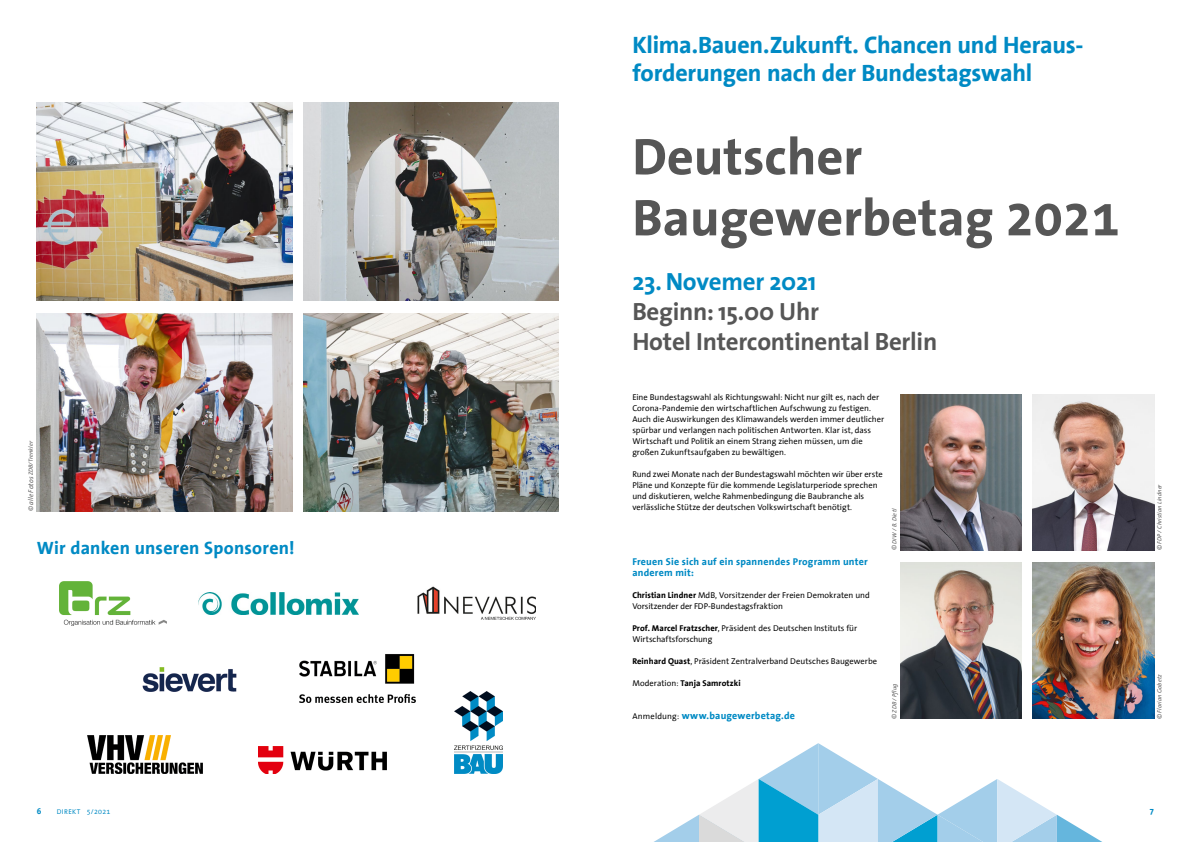
<style>
.page{position:relative;width:1191px;height:842px;background:#fff}
.page>*{position:absolute;margin:0;border:0;box-sizing:border-box;transform-origin:0 0}
.t1{font:700 52px/61px "The Sans Office";color:#565656}
.t2{font:700 25px/30px "The Sans";letter-spacing:-.01em;color:#565656}
.t3{font:700 25px "The Sans";letter-spacing:-.01em;color:#008ac4}
.t4{font:700 24px/27.5px "The Sans Office";letter-spacing:-.01em;color:#008ac4}
.t5{font:700 18px "The Sans Office";letter-spacing:.015em;color:#008ac4}
.t6{font:700 10px/11px "The Sans Office";letter-spacing:.02em;color:#008ac4}
.t7{font:8.5px/11px "The Sans Office";color:#000}
.t8{font:700 8.5px "The Sans Office";letter-spacing:.005em;color:#000}
.t9{font:700 8.5px "The Sans Office";color:#008ac4}
.t10{font:7px "The Sans Office";letter-spacing:.055em;color:#008ac4}
.t11{font:italic 6px "The Sans Office";letter-spacing:.015em;color:#565656}
.s1{font-size:6.9px}
.s2{font-weight:700}
.s3{font-weight:400}
.s4{font-weight:400;font-size:8.5px;color:#000}
</style>
<div class="page">
<svg style="left:654px;top:743px;width:448px;height:99px"></svg>
<img style="left:1032px;top:563px;width:122px;height:156px">
<img style="left:37px;top:313px;width:255px;height:198px">
<img style="left:303px;top:103px;width:255px;height:198px">
<img style="left:60px;top:581px;width:106px;height:44px">
<img style="left:198px;top:592px;width:161px;height:22px">
<img style="left:417px;top:586px;width:119px;height:34px">
<img style="left:142px;top:667px;width:95px;height:24px">
<img style="left:299px;top:654px;width:117px;height:48px">
<img style="left:88px;top:735px;width:115px;height:39px">
<img style="left:258px;top:746px;width:128px;height:28px">
<img style="left:454px;top:691px;width:48px;height:83px">
<img style="left:303px;top:313px;width:255px;height:198px">
<img style="left:37px;top:103px;width:255px;height:198px">
<img style="left:900px;top:563px;width:121px;height:156px">
<img style="left:900px;top:394px;width:121px;height:156px">
<img style="left:1032px;top:394px;width:122px;height:156px">
<h3 class="t4" style="left:632px;top:32px;width:453px">Klima.Bauen.Zukunft. Chancen und Heraus&shy;forderungen nach der Bundestagswahl</h3>
<h1 class="t1" style="left:632px;top:128px;width:489px">Deutscher<br>Baugewerbetag 2021</h1>
<p class="t11" style="left:28px;top:511px;width:72px;rotate:-90deg"><span class="s1">© alle Fotos</span> ZDB/Trenkler</p>
<h3 class="t5" style="left:37px;top:538px;width:259px">Wir danken unseren Sponsoren!</h3>
<h2 class="t3" style="left:632px;top:260px;width:186px">23. Novemer 2021</h2>
<h2 class="t2" style="left:632px;top:296px;width:306px">Beginn: 15.00 Uhr<br>Hotel Intercontinental Berlin</h2>
<p class="t7" style="left:632px;top:392px;width:253px">Eine Bundestagswahl als Richtungswahl: Nicht nur gilt es, nach der Corona-Pandemie den wirtschaftlichen Aufschwung zu festigen.<br>Auch die Auswirkungen des Klimawandels werden immer deutlicher spürbar und verlangen nach politischen Antworten. Klar ist, dass Wirtschaft und Politik an einem Strang ziehen müssen, um die großen Zukunftsaufgaben zu bewältigen.</p>
<p class="t7" style="left:632px;top:469px;width:252px">Rund zwei Monate nach der Bundestagswahl möchten wir über erste Pläne und Konzepte für die kommende Legislaturperiode sprechen und diskutieren, welche Rahmenbedingung die Baubranche als verlässliche Stütze der deutschen Volkswirtschaft benötigt.</p>
<p class="t11" style="left:891px;top:550px;width:43px;rotate:-90deg"><span class="s1">©</span> DIW / B. Dietl</p>
<p class="t6" style="left:632px;top:556px;width:237px">Freuen Sie sich auf ein spannendes Programm unter anderem mit:</p>
<p class="t7" style="left:632px;top:590px;width:239px"><span class="s2">Christian Lindner</span> MdB, Vorsitzender der Freien Demokraten und<br>Vorsitzender der FDP-Bundestagsfraktion</p>
<p class="t7" style="left:632px;top:623px;width:226px"><span class="s2">Prof. Marcel Fratzscher</span>, Präsident des Deutschen Instituts für<br>Wirtschaftsforschung</p>
<p class="t7" style="left:632px;top:656px;width:246px"><span class="s2">Reinhard Quast</span>, Präsident Zentralverband Deutsches Baugewerbe</p>
<p class="t8" style="left:632px;top:678px;width:110px"><span class="s3">Moderation:</span> Tanja Samrotzki</p>
<p class="t6" style="left:632px;top:710px;width:164px"><span class="s4">Anmeldung:</span> www.baugewerbetag.de</p>
<p class="t11" style="left:891px;top:719px;width:37px;rotate:-90deg"><span class="s1">©</span> ZDB / Pflug</p>
<p class="t11" style="left:1156px;top:550px;width:68px;rotate:-90deg"><span class="s1">©</span> FDP / Christian Lindner</p>
<p class="t11" style="left:1156px;top:719px;width:46px;rotate:-90deg"><span class="s1">©</span> Florian Gobetz</p>
<p class="t9" style="left:37px;top:806px;width:6px">6</p>
<p class="t10" style="left:57px;top:808px;width:55px">DIREKT 5/2021</p>
<p class="t9" style="left:1149px;top:806px;width:6px">7</p>
</div>
